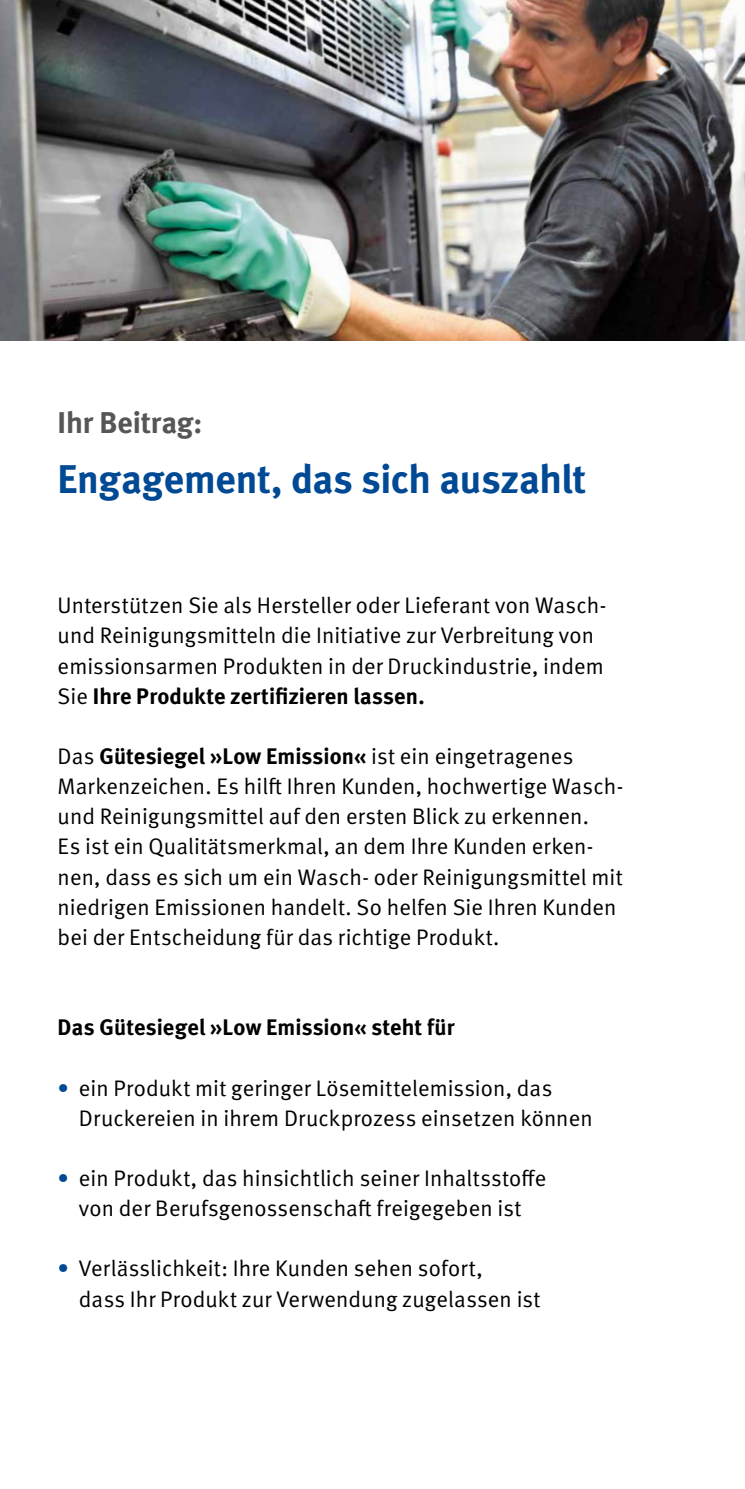
<style>
.page{position:relative;width:745px;height:1489px;background:#fff}
.page>*{position:absolute;margin:0;border:0;box-sizing:border-box;transform-origin:0 0}
.t1{font:700 40px "DGUV Meta";letter-spacing:-.005em;color:#004994}
.t2{font:700 30px "DGUV Meta";letter-spacing:-.005em;color:#575656}
.t3{font:22.5px/30.2px "DGUV Meta";letter-spacing:.005em;color:#000}
.t4{font:700 22.5px "DGUV Meta";letter-spacing:.005em;color:#000}
.s1{font-weight:700}
.s2{color:#004994}
</style>
<div class="page">
<img style="left:0;top:0;width:744px;height:340px">
<h2 class="t2" style="left:58px;top:404px;width:146px">Ihr Beitrag:</h2>
<h1 class="t1" style="left:58px;top:455px;width:530px">Engagement, das sich auszahlt</h1>
<p class="t3" style="left:58px;top:591px;width:550px">Unterstützen Sie als Hersteller oder Lieferant von Wasch&shy;und Reinigungsmitteln die Initiative zur Verbreitung von emissionsarmen Produkten in der Druckindustrie, indem Sie <span class="s1">Ihre Produkte zertifizieren lassen.</span></p>
<p class="t3" style="left:58px;top:741px;width:567px">Das <span class="s1">Gütesiegel »Low Emission«</span> ist ein eingetragenes Markenzeichen. Es hilft Ihren Kunden, hochwertige Wasch&shy;und Reinigungsmittel auf den ersten Blick zu erkennen.<br>Es ist ein Qualitätsmerkmal, an dem Ihre Kunden erken&shy;nen, dass es sich um ein Wasch- oder Reinigungsmittel mit niedrigen Emissionen handelt. So helfen Sie Ihren Kunden bei der Entscheidung für das richtige Produkt.</p>
<p class="t4" style="left:58px;top:1014px;width:398px">Das Gütesiegel »Low Emission« steht für</p>
<p class="t3" style="left:79px;top:1073px;width:515px;text-indent:-21px"><span class="s2">•</span> ein Produkt mit geringer Lösemittelemission, das<br>Druckereien in ihrem Druckprozess einsetzen können</p>
<p class="t3" style="left:58px;top:1163px;width:490px;text-align:center"><span class="s2">•</span> ein Produkt, das hinsichtlich seiner Inhaltsstoffe von der Berufsgenossenschaft freigegeben ist</p>
<p class="t3" style="left:79px;top:1253px;width:463px;text-indent:-21px"><span class="s2">•</span> Verlässlichkeit: Ihre Kunden sehen sofort,<br>dass Ihr Produkt zur Verwendung zugelassen ist</p>
</div>
